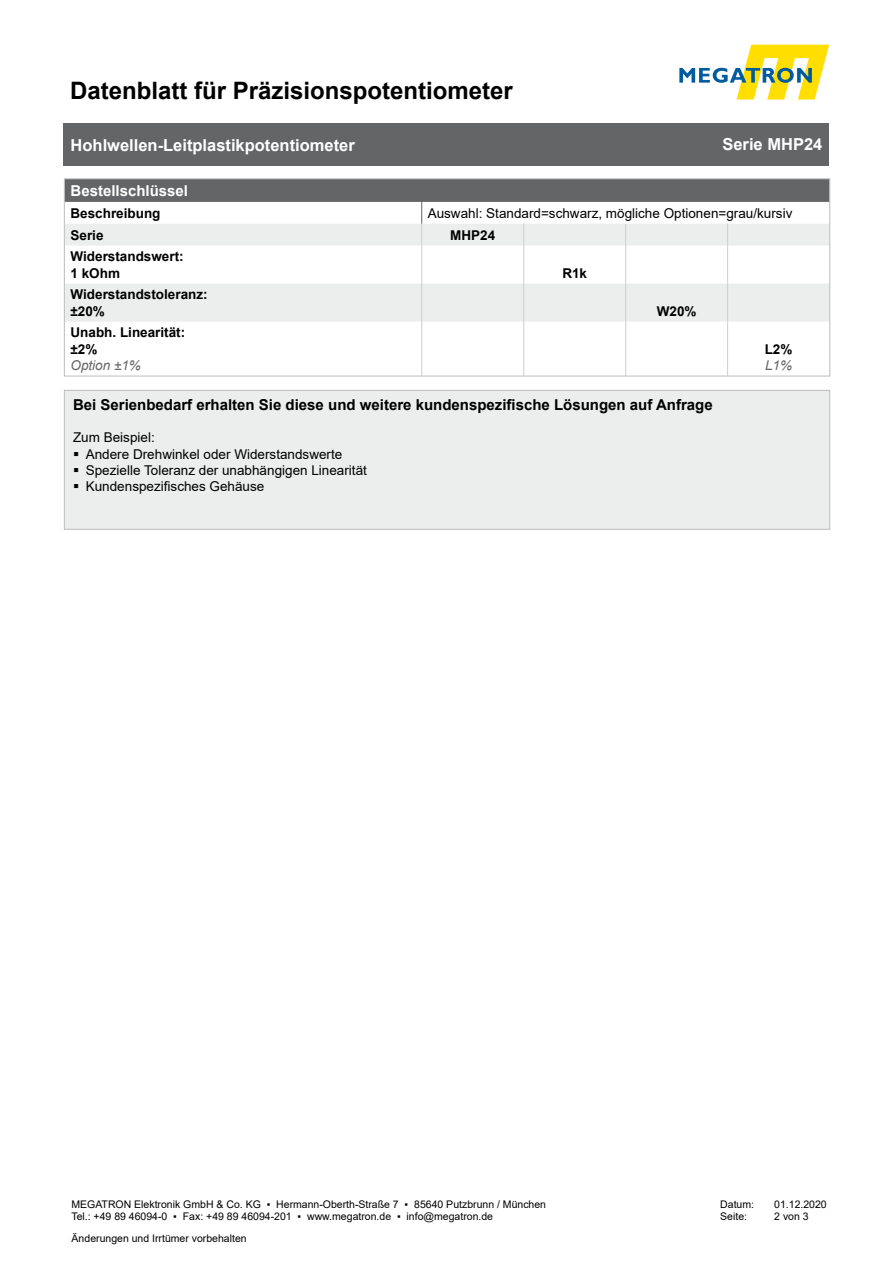
<style>
.page{position:relative;width:893px;height:1263px;background:#fff}
.page>*{position:absolute;margin:0;border:0;box-sizing:border-box;transform-origin:0 0}
.t1{font:700 24px "Arial";color:#000}
.t2{font:700 16.5px "Arial";color:#fff}
.t3{font:700 15px "Arial";color:#000}
.t4{font:700 15px "Arial";color:#fff}
.t5{font:13.5px "Arial";color:#000}
.t6{font:700 13.5px "Arial";color:#000}
.t7{font:italic 13.5px "Arial";color:#646567}
.t8{font:10.5px/12.6px "Arial";color:#000}
</style>
<div class="page">
<svg style="left:679px;top:45px;width:150px;height:55px"></svg>
<div style="left:64px;top:123px;width:765px;height:43px;background:#646567"></div>
<div style="left:64px;top:390px;width:766px;height:140px;background:#eceded"></div>
<svg style="left:66px;top:246px;width:762px;height:76px;fill:#f2f3f3"></svg>
<svg style="left:66px;top:181px;width:762px;height:65px"></svg>
<hr style="left:421px;top:246px;width:1px;height:38px;background:#cdcecf">
<hr style="left:523px;top:246px;width:1px;height:38px;background:#cdcecf">
<hr style="left:625px;top:246px;width:1px;height:38px;background:#cdcecf">
<hr style="left:727px;top:246px;width:1px;height:38px;background:#cdcecf">
<hr style="left:421px;top:284px;width:1px;height:38px;background:#cdcecf">
<hr style="left:523px;top:284px;width:1px;height:38px;background:#cdcecf">
<hr style="left:625px;top:284px;width:1px;height:38px;background:#cdcecf">
<hr style="left:727px;top:284px;width:1px;height:38px;background:#cdcecf">
<hr style="left:421px;top:322px;width:1px;height:54px;background:#cdcecf">
<hr style="left:523px;top:322px;width:1px;height:54px;background:#cdcecf">
<hr style="left:625px;top:322px;width:1px;height:54px;background:#cdcecf">
<hr style="left:727px;top:322px;width:1px;height:54px;background:#cdcecf">
<div style="left:64px;top:179px;width:766px;height:197px;border:1px solid #bbbdbe"></div>
<svg style="left:74px;top:452px;width:4px;height:4px"></svg>
<svg style="left:74px;top:468px;width:4px;height:4px"></svg>
<svg style="left:74px;top:484px;width:4px;height:4px"></svg>
<h1 class="t1" style="left:70px;top:73px;width:444px">Datenblatt für Präzisionspotentiometer</h1>
<h2 class="t2" style="left:71px;top:133px;width:286px">Hohlwellen-Leitplastikpotentiometer</h2>
<h2 class="t2" style="left:722px;top:133px;width:101px">Serie MHP24</h2>
<p class="t4" style="left:71px;top:180px;width:119px">Bestellschlüssel</p>
<p class="t6" style="left:71px;top:203px;width:92px">Beschreibung</p>
<p class="t5" style="left:428px;top:204px;width:366px">Auswahl: Standard=schwarz, mögliche Optionen=grau/kursiv</p>
<p class="t6" style="left:71px;top:225px;width:35px">Serie</p>
<p class="t6" style="left:450px;top:225px;width:47px">MHP24</p>
<p class="t6" style="left:71px;top:247px;width:115px">Widerstandswert:</p>
<p class="t6" style="left:71px;top:263px;width:51px">1 kOhm</p>
<p class="t6" style="left:562px;top:263px;width:26px">R1k</p>
<p class="t6" style="left:71px;top:285px;width:139px">Widerstandstoleranz:</p>
<p class="t6" style="left:71px;top:301px;width:36px">±20%</p>
<p class="t6" style="left:657px;top:301px;width:41px">W20%</p>
<p class="t6" style="left:71px;top:323px;width:116px">Unabh. Linearität:</p>
<p class="t6" style="left:71px;top:339px;width:28px">±2%</p>
<p class="t7" style="left:71px;top:356px;width:72px">Option ±1%</p>
<p class="t6" style="left:765px;top:339px;width:29px">L2%</p>
<p class="t7" style="left:765px;top:356px;width:29px">L1%</p>
<p class="t3" style="left:73px;top:394px;width:641px">Bei Serienbedarf erhalten Sie diese und weitere kundenspezifische Lösungen auf Anfrage</p>
<p class="t5" style="left:73px;top:428px;width:83px">Zum Beispiel:</p>
<p class="t5" style="left:86px;top:444px;width:258px">Andere Drehwinkel oder Widerstandswerte</p>
<p class="t5" style="left:86px;top:461px;width:283px">Spezielle Toleranz der unabhängigen Linearität</p>
<p class="t5" style="left:86px;top:477px;width:180px">Kundenspezifisches Gehäuse</p>
<p class="t8" style="left:71px;top:1198px;width:476px">MEGATRON Elektronik GmbH &amp; Co. KG ▪ Hermann-Oberth-Straße 7 ▪ 85640 Putzbrunn / München<br>Tel.: +49 89 46094-0 ▪ Fax: +49 89 46094-201 ▪ www.megatron.de ▪ info@megatron.de</p>
<p class="t8" style="left:720px;top:1198px;width:35px">Datum:</p>
<p class="t8" style="left:774px;top:1198px;width:54px">01.12.2020</p>
<p class="t8" style="left:720px;top:1210px;width:28px">Seite:</p>
<p class="t8" style="left:774px;top:1210px;width:36px">2 von 3</p>
<p class="t8" style="left:72px;top:1232px;width:177px">Änderungen und Irrtümer vorbehalten</p>
</div>
